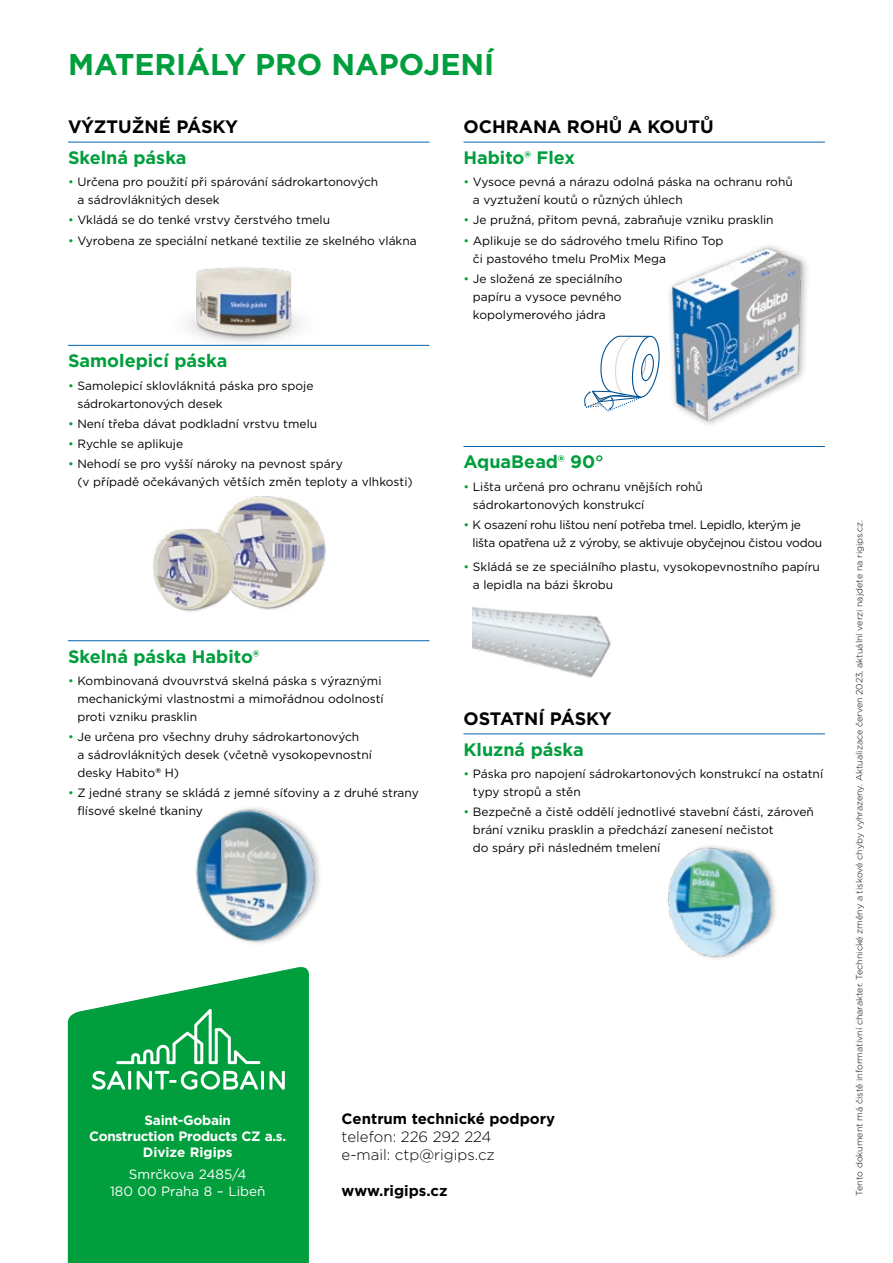
<style>
.page{position:relative;width:893px;height:1263px;background:#fff}
.page>*{position:absolute;margin:0;border:0;box-sizing:border-box;transform-origin:0 0}
.t1{font:700 30px "Gotham";color:#009e3d}
.t2{font:700 18px "Gotham";color:#009e3d}
.t3{font:700 18px "Gotham";color:#000}
.t4{font:300 15px/18px "Gotham";color:#000}
.t5{font:700 15px "Gotham";color:#000}
.t6{font:700 13.5px/16.2px "Gotham";letter-spacing:-.02em;color:#fff;text-align:center}
.t7{font:13.5px/16.2px "Gotham";color:#fff;text-align:center}
.t8{font:12px/18px "Gotham";color:#000}
.t9{font:12px/18px "Gotham";letter-spacing:-.025em;color:#000}
.t10{font:300 9px "Gotham";color:#000}
.s1{color:#009e3d}
</style>
<div class="page">
<svg style="left:68px;top:967px;width:241px;height:296px;background:#17a64e"></svg>
<hr style="left:68px;top:142px;width:361px;height:1px;background:#0063af">
<hr style="left:68px;top:345px;width:361px;height:1px;background:#0063af">
<hr style="left:68px;top:640px;width:361px;height:1px;background:#0063af">
<img style="left:154px;top:267px;width:178px;height:78px">
<svg style="left:92px;top:1071px;width:33px;height:18px"></svg>
<hr style="left:128px;top:1071px;width:3px;height:18px;background:#fff">
<svg style="left:137px;top:1071px;width:121px;height:18px"></svg>
<hr style="left:261px;top:1071px;width:3px;height:18px;background:#fff">
<svg style="left:269px;top:1071px;width:16px;height:18px"></svg>
<svg style="left:116px;top:1009px;width:144px;height:55px;background:#29ad5c"></svg>
<hr style="left:463px;top:142px;width:362px;height:1px;background:#0063af">
<hr style="left:463px;top:446px;width:362px;height:1px;background:#0063af">
<hr style="left:463px;top:733px;width:362px;height:1px;background:#0063af">
<img style="left:669px;top:245px;width:138px;height:180px">
<img style="left:299px;top:504px;width:76px;height:138px">
<img style="left:93px;top:496px;width:206px;height:146px">
<img style="left:196px;top:807px;width:123px;height:136px">
<img style="left:667px;top:846px;width:109px;height:113px">
<img style="left:472px;top:607px;width:139px;height:71px">
<svg style="left:584px;top:335px;width:76px;height:76px"></svg>
<h1 class="t1" style="left:68px;top:45px;width:428px">MATERIÁLY PRO NAPOJENÍ</h1>
<h2 class="t3" style="left:68px;top:115px;width:172px">VÝZTUŽNÉ PÁSKY</h2>
<h2 class="t2" style="left:68px;top:146px;width:120px">Skelná páska</h2>
<p class="t8" style="left:77px;top:173px;width:302px;text-indent:-9px"><span class="s1">•</span> Určena pro použití při spárování sádrokartonových a sádrovláknitých desek</p>
<p class="t8" style="left:68px;top:211px;width:264px"><span class="s1">•</span> Vkládá se do tenké vrstvy čerstvého tmelu</p>
<p class="t8" style="left:68px;top:231px;width:350px"><span class="s1">•</span> Vyrobena ze speciální netkané textilie ze skelného vlákna</p>
<h2 class="t2" style="left:68px;top:349px;width:161px">Samolepicí páska</h2>
<p class="t8" style="left:77px;top:376px;width:238px;text-indent:-9px"><span class="s1">•</span> Samolepicí sklovláknitá páska pro spoje sádrokartonových desek</p>
<p class="t8" style="left:68px;top:414px;width:251px"><span class="s1">•</span> Není třeba dávat podkladní vrstvu tmelu</p>
<p class="t8" style="left:68px;top:434px;width:117px"><span class="s1">•</span> Rychle se aplikuje</p>
<p class="t8" style="left:77px;top:454px;width:337px;text-indent:-9px"><span class="s1">•</span> Nehodí se pro vyšší nároky na pevnost spáry<br>(v případě očekávaných větších změn teploty a vlhkosti)</p>
<h2 class="t2" style="left:68px;top:644px;width:193px">Skelná páska Habito®</h2>
<p class="t8" style="left:77px;top:671px;width:308px;text-indent:-9px"><span class="s1">•</span> Kombinovaná dvouvrstvá skelná páska s výraznými mechanickými vlastnostmi a mimořádnou odolností proti vzniku prasklin</p>
<p class="t8" style="left:77px;top:728px;width:296px;text-indent:-9px"><span class="s1">•</span> Je určena pro všechny druhy sádrokartonových<br>a sádrovláknitých desek (včetně vysokopevnostní desky Habito<sup>®</sup> H)</p>
<p class="t8" style="left:77px;top:784px;width:343px;text-indent:-9px"><span class="s1">•</span> Z jedné strany se skládá z jemné síťoviny a z druhé strany flísové skelné tkaniny</p>
<h2 class="t3" style="left:463px;top:115px;width:252px">OCHRANA ROHŮ A KOUTŮ</h2>
<h2 class="t2" style="left:463px;top:146px;width:113px">Habito® Flex</h2>
<p class="t8" style="left:473px;top:173px;width:321px;text-indent:-9px"><span class="s1">•</span> Vysoce pevná a nárazu odolná páska na ochranu rohů a vyztužení koutů o různých úhlech</p>
<p class="t8" style="left:463px;top:211px;width:312px"><span class="s1">•</span> Je pružná, přitom pevná, zabraňuje vzniku prasklin</p>
<p class="t8" style="left:473px;top:231px;width:252px;text-indent:-9px"><span class="s1">•</span> Aplikuje se do sádrového tmelu Rifino Top či pastového tmelu ProMix Mega</p>
<p class="t8" style="left:473px;top:269px;width:151px;text-align:justify;text-indent:-9px"><span class="s1">•</span> Je složená ze speciálního papíru a vysoce pevného kopolymerového jádra</p>
<h2 class="t2" style="left:463px;top:450px;width:142px">AquaBead® 90°</h2>
<p class="t8" style="left:473px;top:477px;width:232px;text-indent:-9px"><span class="s1">•</span> Lišta určená pro ochranu vnějších rohů sádrokartonových konstrukcí</p>
<p class="t9" style="left:473px;top:515px;width:351px;text-indent:-9px"><span class="s1">•</span> K osazení rohu lištou není potřeba tmel. Lepidlo, kterým je lišta opatřena už z výroby, se aktivuje obyčejnou čistou vodou</p>
<p class="t8" style="left:473px;top:558px;width:349px;text-indent:-9px"><span class="s1">•</span> Skládá se ze speciálního plastu, vysokopevnostního papíru a lepidla na bázi škrobu</p>
<h2 class="t3" style="left:463px;top:707px;width:150px">OSTATNÍ PÁSKY</h2>
<h2 class="t2" style="left:463px;top:737px;width:122px">Kluzná páska</h2>
<p class="t8" style="left:473px;top:764px;width:352px;text-indent:-9px"><span class="s1">•</span> Páska pro napojení sádrokartonových konstrukcí na ostatní typy stropů a stěn</p>
<p class="t8" style="left:473px;top:803px;width:342px;text-indent:-9px"><span class="s1">•</span> Bezpečně a čistě oddělí jednotlivé stavební části, zároveň brání vzniku prasklin a předchází zanesení nečistot<br>do spáry při následném tmelení</p>
<p class="t6" style="left:89px;top:1111px;width:199px">Saint-Gobain<br>Construction Products CZ a.s.<br>Divize Rigips</p>
<p class="t7" style="left:110px;top:1166px;width:157px">Smrčkova 2485/4<br>180 00 Praha 8 – Libeň</p>
<p class="t5" style="left:342px;top:1108px;width:215px">Centrum technické podpory</p>
<p class="t4" style="left:342px;top:1127px;width:155px">telefon: 226 292 224 e-mail: ctp@rigips.cz</p>
<p class="t5" style="left:342px;top:1180px;width:107px">www.rigips.cz</p>
<p class="t10" style="left:854px;top:1195px;width:677px;rotate:-90deg">Tento dokument má čistě informativní charakter. Technické změny a tiskové chyby vyhrazeny. Aktualizace červen 2023, aktuální verzi najdete na rigips.cz.</p>
</div>
